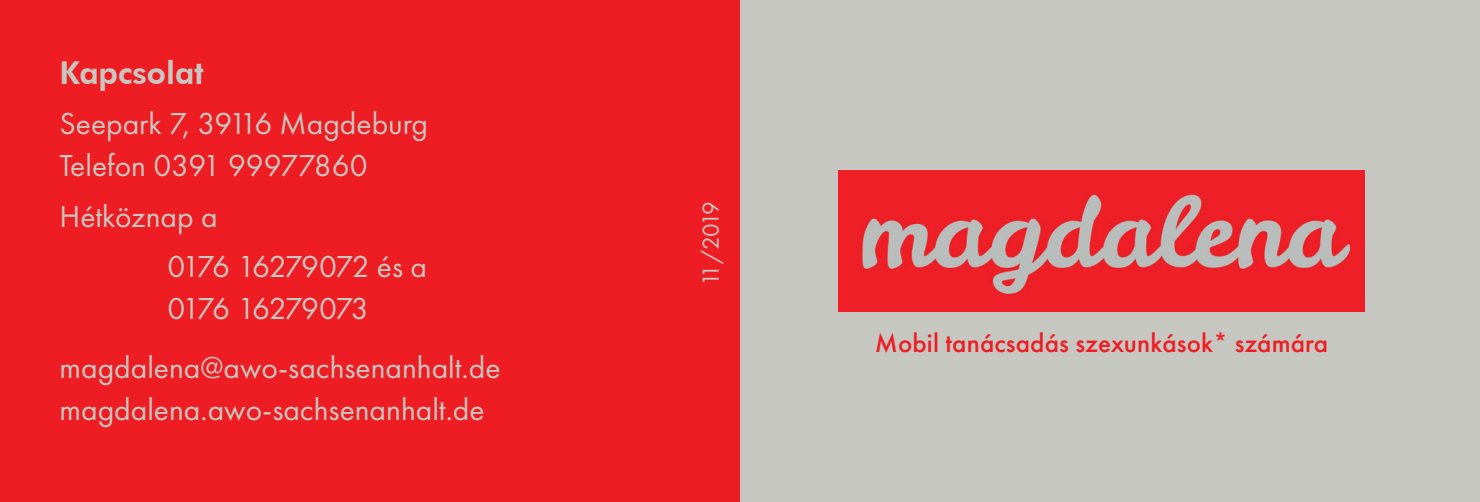
<style>
.page{position:relative;width:1480px;height:502px;background:#fff}
.page>*{position:absolute;margin:0;border:0;box-sizing:border-box;transform-origin:0 0}
.t1{font:31.5px/42px "Futura PT";color:#c7c7c1}
.t2{font:800 31.5px "Futura BT";color:#c7c7c1}
.t3{font:500 27px "Futura PT";letter-spacing:.005em;color:#ee1d23}
.t4{font:24px "Futura PT";letter-spacing:-.105em;color:#c7c7c1}
</style>
<div class="page">
<div style="left:723px;top:0;width:757px;height:502px;background:#c7c7c1"></div>
<div style="left:0;top:0;width:740px;height:502px;background:#ee1d23"></div>
<img style="left:838px;top:170px;width:527px;height:142px">
<p class="t2" style="left:60px;top:53px;width:146px">Kapcsolat</p>
<p class="t1" style="left:60px;top:102px;width:370px">Seepark 7, 39116 Magdeburg<br>Telefon 0391 99977860</p>
<p class="t1" style="left:168px;top:191px;width:261px;line-height:50.4px;text-indent:-108px">Hétköznap a<br>0176 16279072 és a</p>
<p class="t1" style="left:60px;top:279px;width:442px;line-height:59.1px;text-indent:108px">0176 16279073 magdalena@awo-sachsenanhalt.de</p>
<p class="t1" style="left:60px;top:388px;width:426px">magdalena.awo-sachsenanhalt.de</p>
<p class="t4" style="left:696px;top:286px;width:86px;rotate:-90deg">11/2019</p>
<p class="t3" style="left:875px;top:327px;width:455px">Mobil tanácsadás szexunkások* számára</p>
</div>
